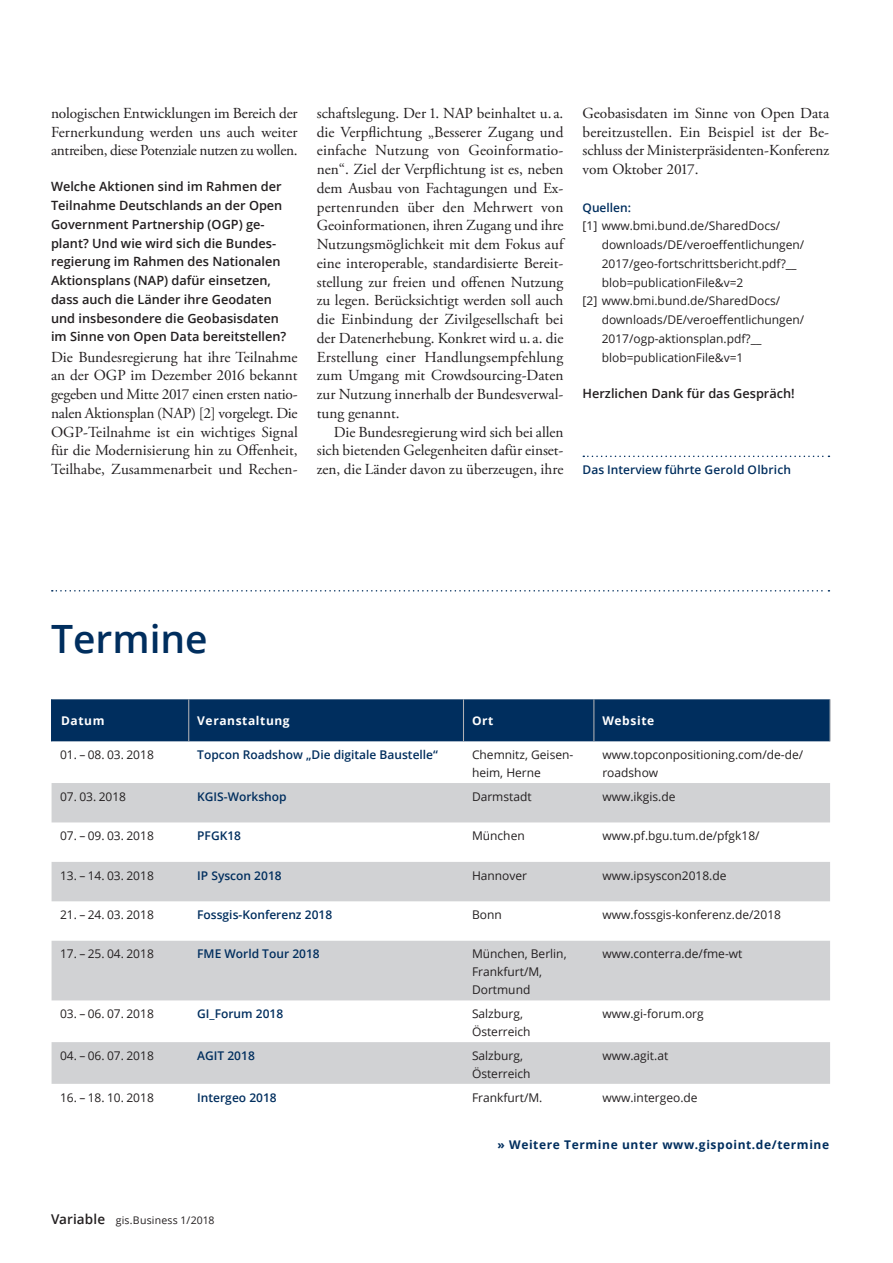
<style>
.page{position:relative;width:893px;height:1263px;background:#fff}
.page>*{position:absolute;margin:0;border:0;box-sizing:border-box;transform-origin:0 0}
.t1{font:600 39px "Open Sans";color:#002e5e}
.t2{font:15.3px/18.8px "Adobe Garamond Pro";color:#231f20;text-align:justify}
.t3{font:600 12.75px/18.8px "Open Sans";color:#231f20}
.t4{font:12px/18px "Open Sans";color:#231f20}
.t5{font:600 12px "Open Sans";color:#002e5e}
.t6{font:700 12px "Open Sans";letter-spacing:.05em;color:#002e5e}
.t7{font:700 12px "Open Sans";letter-spacing:.05em;color:#fff}
.t8{font:10.5px "Open Sans";letter-spacing:.02em;color:#231f20}
</style>
<div class="page">
<svg style="left:583px;top:456px;width:246px;height:1px"></svg>
<div style="left:52px;top:699px;width:777px;height:42px;background:#002e5e"></div>
<svg style="left:52px;top:783px;width:778px;height:301px;fill:#d1d2d4"></svg>
<hr style="left:188px;top:699px;width:1px;height:42px;background:#b0b1b5">
<hr style="left:463px;top:699px;width:1px;height:42px;background:#b0b1b5">
<hr style="left:593px;top:699px;width:1px;height:42px;background:#b0b1b5">
<hr style="left:829px;top:699px;width:2px;height:42px;background:#b0b1b5">
<hr style="left:51px;top:699px;width:1px;height:42px;background:#002e5e">
<svg style="left:52px;top:590px;width:777px;height:1px"></svg>
<p class="t2" style="left:51px;top:104px;width:248px">nologischen Entwicklungen im Bereich der Fernerkundung werden uns auch weiter antreiben, diese Potenziale nutzen zu wollen.</p>
<p class="t3" style="left:51px;top:177px;width:237px">Welche Aktionen sind im Rahmen der Teilnahme Deutschlands an der Open Government Partnership (OGP) ge&shy;plant? Und wie wird sich die Bundes&shy;regierung im Rahmen des Nationalen Aktionsplans (NAP) dafür einsetzen, dass auch die Länder ihre Geodaten und insbesondere die Geobasisdaten im Sinne von Open Data bereitstellen?</p>
<p class="t2" style="left:51px;top:348px;width:248px">Die Bundesregierung hat ihre Teilnahme an der OGP im Dezember 2016 bekannt gegeben und Mitte 2017 einen ersten natio&shy;nalen Aktionsplan (NAP) [2] vorgelegt. Die OGP-Teilnahme ist ein wichtiges Signal für die Modernisierung hin zu Offenheit, Teilhabe, Zusammenarbeit und Rechen-</p>
<p class="t2" style="left:317px;top:104px;width:248px">schaftslegung. Der 1. NAP beinhaltet u. a. die Verpflichtung „Besserer Zugang und einfache Nutzung von Geoinformatio&shy;nen“. Ziel der Verpflichtung ist es, neben dem Ausbau von Fachtagungen und Ex&shy;pertenrunden über den Mehrwert von Geoinformationen, ihren Zugang und ihre Nutzungsmöglichkeit mit dem Fokus auf eine interoperable, standardisierte Bereit&shy;stellung zur freien und offenen Nutzung zu legen. Berücksichtigt werden soll auch die Einbindung der Zivilgesellschaft bei der Datenerhebung. Konkret wird u. a. die Erstellung einer Handlungsempfehlung zum Umgang mit Crowdsourcing-Daten zur Nutzung innerhalb der Bundesverwal&shy;tung genannt.</p>
<p class="t2" style="left:317px;top:423px;width:248px;text-indent:17px">Die Bundesregierung wird sich bei allen sich bietenden Gelegenheiten dafür einset&shy;zen, die Länder davon zu überzeugen, ihre</p>
<p class="t2" style="left:583px;top:104px;width:248px">Geobasisdaten im Sinne von Open Data bereitzustellen. Ein Beispiel ist der Be&shy;schluss der Ministerpräsidenten-Konferenz vom Oktober 2017.</p>
<p class="t5" style="left:583px;top:199px;width:50px">Quellen:</p>
<p class="t4" style="left:583px;top:217px;width:199px">[1] www.bmi.bund.de/SharedDocs/</p>
<p class="t4" style="left:602px;top:235px;width:204px">downloads/DE/veroeffentlichungen/</p>
<p class="t4" style="left:602px;top:254px;width:196px">2017/geo-fortschrittsbericht.pdf?__</p>
<p class="t4" style="left:602px;top:273px;width:143px">blob=publicationFile&amp;v=2</p>
<p class="t4" style="left:583px;top:292px;width:199px">[2] www.bmi.bund.de/SharedDocs/</p>
<p class="t4" style="left:602px;top:310px;width:204px">downloads/DE/veroeffentlichungen/</p>
<p class="t4" style="left:602px;top:329px;width:161px">2017/ogp-aktionsplan.pdf?__</p>
<p class="t4" style="left:602px;top:348px;width:143px">blob=publicationFile&amp;v=1</p>
<p class="t3" style="left:583px;top:383px;width:214px">Herzlichen Dank für das Gespräch!</p>
<p class="t5" style="left:583px;top:461px;width:210px">Das Interview führte Gerold Olbrich</p>
<h1 class="t1" style="left:51px;top:612px;width:158px">Termine</h1>
<p class="t7" style="left:61px;top:712px;width:45px">Datum</p>
<p class="t7" style="left:197px;top:712px;width:94px">Veranstaltung</p>
<p class="t7" style="left:472px;top:712px;width:23px">Ort</p>
<p class="t7" style="left:602px;top:712px;width:53px">Website</p>
<p class="t4" style="left:60px;top:745px;width:95px">01. – 08. 03. 2018</p>
<p class="t5" style="left:197px;top:746px;width:242px">Topcon Roadshow „Die digitale Baustelle“</p>
<p class="t4" style="left:472px;top:745px;width:103px">Chemnitz, Geisen&shy;heim, Herne</p>
<p class="t4" style="left:602px;top:745px;width:202px">www.topconpositioning.com/de-de/ roadshow</p>
<p class="t4" style="left:60px;top:787px;width:68px">07. 03. 2018</p>
<p class="t5" style="left:197px;top:788px;width:91px">KGIS-Workshop</p>
<p class="t4" style="left:472px;top:787px;width:61px">Darmstadt</p>
<p class="t4" style="left:602px;top:787px;width:75px">www.ikgis.de</p>
<p class="t4" style="left:60px;top:826px;width:95px">07. – 09. 03. 2018</p>
<p class="t5" style="left:197px;top:827px;width:45px">PFGK18</p>
<p class="t4" style="left:472px;top:826px;width:54px">München</p>
<p class="t4" style="left:602px;top:826px;width:159px">www.pf.bgu.tum.de/pfgk18/</p>
<p class="t4" style="left:60px;top:866px;width:95px">13. – 14. 03. 2018</p>
<p class="t5" style="left:197px;top:867px;width:86px">IP Syscon 2018</p>
<p class="t4" style="left:472px;top:866px;width:57px">Hannover</p>
<p class="t4" style="left:602px;top:866px;width:126px">www.ipsyscon2018.de</p>
<p class="t4" style="left:60px;top:905px;width:95px">21. – 24. 03. 2018</p>
<p class="t5" style="left:197px;top:906px;width:136px">Fossgis-Konferenz 2018</p>
<p class="t4" style="left:472px;top:905px;width:31px">Bonn</p>
<p class="t4" style="left:602px;top:905px;width:180px">www.fossgis-konferenz.de/2018</p>
<p class="t4" style="left:60px;top:945px;width:95px">17. – 25. 04. 2018</p>
<p class="t5" style="left:197px;top:946px;width:124px">FME World Tour 2018</p>
<p class="t4" style="left:472px;top:945px;width:96px">München, Berlin,<br>Frankfurt/M,<br>Dortmund</p>
<p class="t4" style="left:602px;top:945px;width:142px">www.conterra.de/fme-wt</p>
<p class="t4" style="left:60px;top:1004px;width:95px">03. – 06. 07. 2018</p>
<p class="t5" style="left:197px;top:1005px;width:88px">GI_Forum 2018</p>
<p class="t4" style="left:472px;top:1004px;width:60px">Salzburg,<br>Österreich</p>
<p class="t4" style="left:602px;top:1004px;width:103px">www.gi-forum.org</p>
<p class="t4" style="left:60px;top:1046px;width:95px">04. – 06. 07. 2018</p>
<p class="t5" style="left:197px;top:1047px;width:59px">AGIT 2018</p>
<p class="t4" style="left:472px;top:1046px;width:60px">Salzburg,<br>Österreich</p>
<p class="t4" style="left:602px;top:1046px;width:67px">www.agit.at</p>
<p class="t4" style="left:60px;top:1088px;width:95px">16. – 18. 10. 2018</p>
<p class="t5" style="left:197px;top:1089px;width:81px">Intergeo 2018</p>
<p class="t4" style="left:472px;top:1088px;width:72px">Frankfurt/M.</p>
<p class="t4" style="left:602px;top:1088px;width:97px">www.intergeo.de</p>
<p class="t6" style="left:497px;top:1136px;width:333px">» Weitere Termine unter www.gispoint.de/termine</p>
<p class="t8" style="left:116px;top:1213px;width:100px">gis.Business 1/2018</p>
</div>
